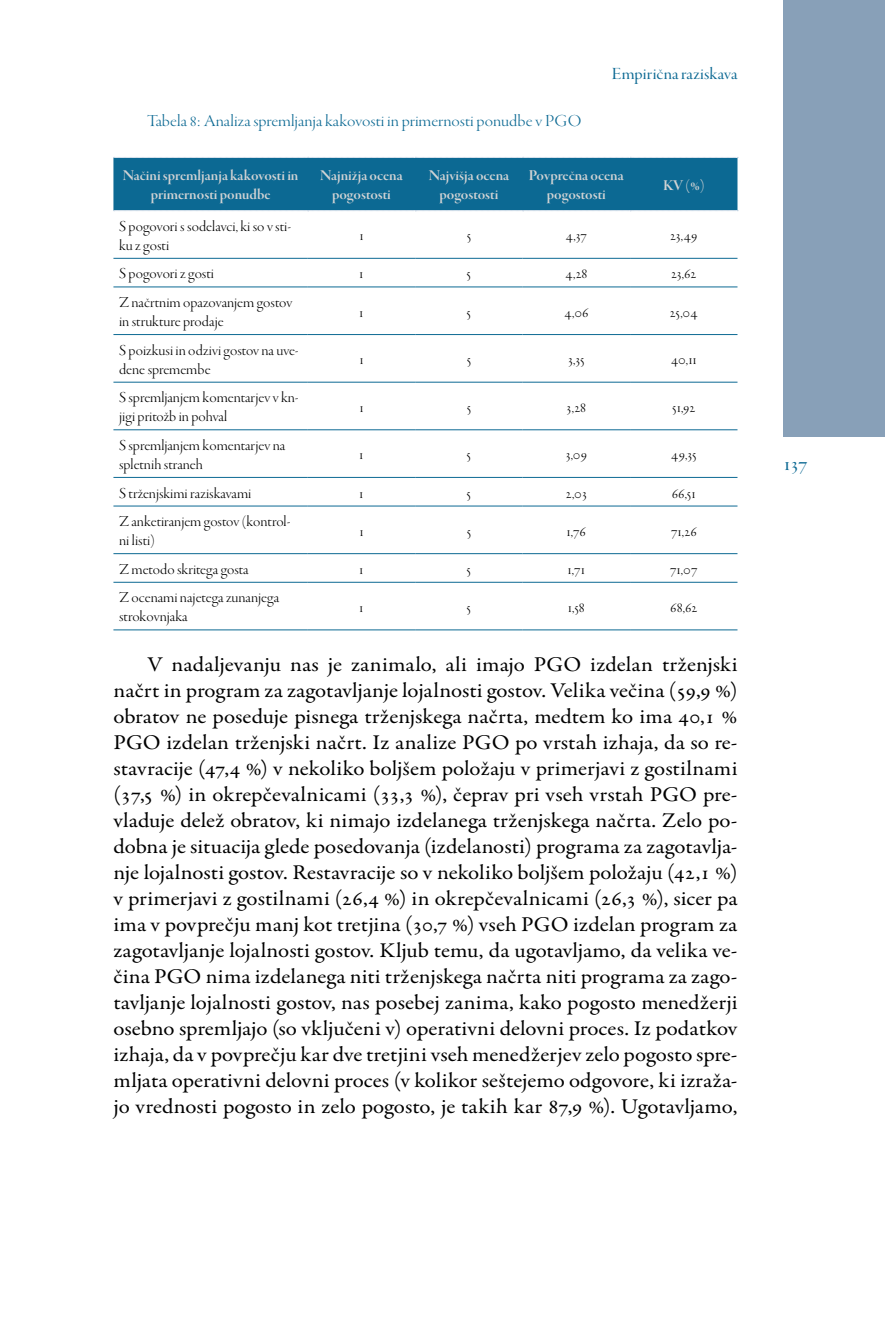
<style>
.page{position:relative;width:885px;height:1327px;background:#fff}
.page>*{position:absolute;margin:0;border:0;box-sizing:border-box;transform-origin:0 0}
.t1{font:21.6px "Garamond Premr Pro Disp";color:#0c6993;scale:1.06 1}
.t2{font:21.2px/26px "Garamond Premr Pro";color:#000;text-align:justify;scale:1.08 1}
.t3{font:17.6px "Garamond Premr Pro Disp";letter-spacing:.01em;color:#0c6993;scale:1.06 1}
.t4{font:17.2px "Garamond Premr Pro Lt Disp";color:#0c6993;scale:1.08 1}
.t5{font:15.6px/19px "Garamond Premr Pro Lt Disp";color:#000;scale:1.04 1}
.t6{font:15.6px/19px "Garamond Premr Pro Smbd Disp";color:#d1d3d4;text-align:center;scale:1.04 1}
</style>
<div class="page">
<div style="left:782px;top:0;width:102px;height:437px;background:#88a0b8"></div>
<hr style="left:113px;top:258px;width:195px;height:1px;background:#0c6993">
<hr style="left:308px;top:258px;width:107px;height:1px;background:#0c6993">
<hr style="left:415px;top:258px;width:107px;height:1px;background:#0c6993">
<hr style="left:522px;top:258px;width:108px;height:1px;background:#0c6993">
<hr style="left:630px;top:258px;width:107px;height:1px;background:#0c6993">
<hr style="left:113px;top:287px;width:195px;height:1px;background:#0c6993">
<hr style="left:308px;top:287px;width:107px;height:1px;background:#0c6993">
<hr style="left:415px;top:287px;width:107px;height:1px;background:#0c6993">
<hr style="left:522px;top:287px;width:108px;height:1px;background:#0c6993">
<hr style="left:630px;top:287px;width:107px;height:1px;background:#0c6993">
<hr style="left:113px;top:334px;width:195px;height:1px;background:#0c6993">
<hr style="left:308px;top:334px;width:107px;height:1px;background:#0c6993">
<hr style="left:415px;top:334px;width:107px;height:1px;background:#0c6993">
<hr style="left:522px;top:334px;width:108px;height:1px;background:#0c6993">
<hr style="left:630px;top:334px;width:107px;height:1px;background:#0c6993">
<hr style="left:113px;top:382px;width:195px;height:1px;background:#0c6993">
<hr style="left:308px;top:382px;width:107px;height:1px;background:#0c6993">
<hr style="left:415px;top:382px;width:107px;height:1px;background:#0c6993">
<hr style="left:522px;top:382px;width:108px;height:1px;background:#0c6993">
<hr style="left:630px;top:382px;width:107px;height:1px;background:#0c6993">
<hr style="left:113px;top:429px;width:195px;height:1px;background:#0c6993">
<hr style="left:308px;top:429px;width:107px;height:1px;background:#0c6993">
<hr style="left:415px;top:429px;width:107px;height:1px;background:#0c6993">
<hr style="left:522px;top:429px;width:108px;height:1px;background:#0c6993">
<hr style="left:630px;top:429px;width:107px;height:1px;background:#0c6993">
<hr style="left:113px;top:477px;width:195px;height:1px;background:#0c6993">
<hr style="left:308px;top:477px;width:107px;height:1px;background:#0c6993">
<hr style="left:415px;top:477px;width:107px;height:1px;background:#0c6993">
<hr style="left:522px;top:477px;width:108px;height:1px;background:#0c6993">
<hr style="left:630px;top:477px;width:107px;height:1px;background:#0c6993">
<hr style="left:113px;top:506px;width:195px;height:1px;background:#0c6993">
<hr style="left:308px;top:506px;width:107px;height:1px;background:#0c6993">
<hr style="left:415px;top:506px;width:107px;height:1px;background:#0c6993">
<hr style="left:522px;top:506px;width:108px;height:1px;background:#0c6993">
<hr style="left:630px;top:506px;width:107px;height:1px;background:#0c6993">
<hr style="left:113px;top:553px;width:195px;height:1px;background:#0c6993">
<hr style="left:308px;top:553px;width:107px;height:1px;background:#0c6993">
<hr style="left:415px;top:553px;width:107px;height:1px;background:#0c6993">
<hr style="left:522px;top:553px;width:108px;height:1px;background:#0c6993">
<hr style="left:630px;top:553px;width:107px;height:1px;background:#0c6993">
<hr style="left:113px;top:582px;width:195px;height:1px;background:#0c6993">
<hr style="left:308px;top:582px;width:107px;height:1px;background:#0c6993">
<hr style="left:415px;top:582px;width:107px;height:1px;background:#0c6993">
<hr style="left:522px;top:582px;width:108px;height:1px;background:#0c6993">
<hr style="left:630px;top:582px;width:107px;height:1px;background:#0c6993">
<hr style="left:113px;top:629px;width:195px;height:1px;background:#0c6993">
<hr style="left:308px;top:629px;width:107px;height:1px;background:#0c6993">
<hr style="left:415px;top:629px;width:107px;height:1px;background:#0c6993">
<hr style="left:522px;top:629px;width:108px;height:1px;background:#0c6993">
<hr style="left:630px;top:629px;width:107px;height:1px;background:#0c6993">
<div style="left:113px;top:157px;width:625px;height:54px;background:#0c6993"></div>
<p class="t3" style="left:612px;top:64px;width:120px">Empirična raziskava</p>
<p class="t4" style="left:147px;top:112px;width:403px">Tabela 8: Analiza spremljanja kakovosti in primernosti ponudbe v PGO</p>
<p class="t6" style="left:123px;top:167px;width:170px">Načini spremljanja kakovosti in primernosti ponudbe</p>
<p class="t6" style="left:320px;top:167px;width:81px">Najnižja ocena pogostosti</p>
<p class="t6" style="left:428px;top:167px;width:79px">Najvišja ocena pogostosti</p>
<p class="t6" style="left:529px;top:167px;width:93px">Povprečna ocena pogostosti</p>
<p class="t6" style="left:663px;top:176px;width:41px">KV (%)</p>
<p class="t5" style="left:119px;top:217px;width:167px">S pogovori s sodelavci, ki so v sti&shy;ku z gosti</p>
<p class="t5" style="left:359px;top:227px;width:6px">1</p>
<p class="t5" style="left:466px;top:227px;width:6px">5</p>
<p class="t5" style="left:565px;top:227px;width:22px">4,37</p>
<p class="t5" style="left:670px;top:227px;width:28px">23,49</p>
<p class="t5" style="left:119px;top:265px;width:93px">S pogovori z gosti</p>
<p class="t5" style="left:359px;top:265px;width:6px">1</p>
<p class="t5" style="left:466px;top:265px;width:6px">5</p>
<p class="t5" style="left:565px;top:265px;width:23px">4,28</p>
<p class="t5" style="left:671px;top:265px;width:26px">23,62</p>
<p class="t5" style="left:119px;top:293px;width:168px">Z načrtnim opazovanjem gostov in strukture prodaje</p>
<p class="t5" style="left:359px;top:303px;width:6px">1</p>
<p class="t5" style="left:466px;top:303px;width:6px">5</p>
<p class="t5" style="left:564px;top:303px;width:25px">4,06</p>
<p class="t5" style="left:669px;top:303px;width:28px">25,04</p>
<p class="t5" style="left:119px;top:341px;width:174px">S poizkusi in odzivi gostov na uve&shy;dene spremembe</p>
<p class="t5" style="left:119px;top:388px;width:174px">S spremljanjem komentarjev v kn&shy;jigi pritožb in pohval</p>
<p class="t5" style="left:119px;top:436px;width:161px">S spremljanjem komentarjev na spletnih straneh</p>
<p class="t5" style="left:359px;top:350px;width:6px">1</p>
<p class="t5" style="left:466px;top:350px;width:6px">5</p>
<p class="t5" style="left:568px;top:350px;width:17px">3,35</p>
<p class="t5" style="left:670px;top:350px;width:27px">40,11</p>
<p class="t5" style="left:359px;top:398px;width:6px">1</p>
<p class="t5" style="left:466px;top:398px;width:6px">5</p>
<p class="t5" style="left:566px;top:398px;width:20px">3,28</p>
<p class="t5" style="left:672px;top:398px;width:24px">51,92</p>
<p class="t5" style="left:359px;top:446px;width:6px">1</p>
<p class="t5" style="left:466px;top:446px;width:6px">5</p>
<p class="t5" style="left:565px;top:446px;width:22px">3,09</p>
<p class="t5" style="left:671px;top:446px;width:26px">49,35</p>
<p class="t5" style="left:119px;top:484px;width:129px">S trženjskimi raziskavami</p>
<p class="t5" style="left:359px;top:484px;width:6px">1</p>
<p class="t5" style="left:466px;top:484px;width:6px">5</p>
<p class="t5" style="left:565px;top:484px;width:22px">2,03</p>
<p class="t5" style="left:671px;top:484px;width:25px">66,51</p>
<p class="t5" style="left:119px;top:512px;width:166px">Z anketiranjem gostov (kontrol&shy;ni listi)</p>
<p class="t5" style="left:359px;top:522px;width:6px">1</p>
<p class="t5" style="left:466px;top:522px;width:6px">5</p>
<p class="t5" style="left:566px;top:522px;width:20px">1,76</p>
<p class="t5" style="left:670px;top:522px;width:27px">71,26</p>
<p class="t5" style="left:119px;top:560px;width:126px">Z metodo skritega gosta</p>
<p class="t5" style="left:359px;top:560px;width:6px">1</p>
<p class="t5" style="left:466px;top:560px;width:6px">5</p>
<p class="t5" style="left:567px;top:560px;width:18px">1,71</p>
<p class="t5" style="left:669px;top:560px;width:28px">71,07</p>
<p class="t5" style="left:119px;top:588px;width:155px">Z ocenami najetega zunanjega strokovnjaka</p>
<p class="t5" style="left:359px;top:598px;width:6px">1</p>
<p class="t5" style="left:466px;top:598px;width:6px">5</p>
<p class="t5" style="left:567px;top:598px;width:18px">1,58</p>
<p class="t5" style="left:670px;top:598px;width:27px">68,62</p>
<p class="t2" style="left:113px;top:651px;width:579px;text-indent:34px">V nadaljevanju nas je zanimalo, ali imajo PGO izdelan trženjski načrt in program za zagotavljanje lojalnosti gostov. Velika večina (59,9 %) obratov ne poseduje pisnega trženjskega načrta, medtem ko ima 40,1 % PGO izdelan trženjski načrt. Iz analize PGO po vrstah izhaja, da so re&shy;stavracije (47,4 %) v nekoliko boljšem položaju v primerjavi z gostilnami (37,5 %) in okrepčevalnicami (33,3 %), čeprav pri vseh vrstah PGO pre&shy;vladuje delež obratov, ki nimajo izdelanega trženjskega načrta. Zelo po&shy;dobna je situacija glede posedovanja (izdelanosti) programa za zagotavlja&shy;nje lojalnosti gostov. Restavracije so v nekoliko boljšem položaju (42,1 %) v primerjavi z gostilnami (26,4 %) in okrepčevalnicami (26,3 %), sicer pa ima v povprečju manj kot tretjina (30,7 %) vseh PGO izdelan program za zagotavljanje lojalnosti gostov. Kljub temu, da ugotavljamo, da velika ve&shy;čina PGO nima izdelanega niti trženjskega načrta niti programa za zago&shy;tavljanje lojalnosti gostov, nas posebej zanima, kako pogosto menedžerji osebno spremljajo (so vključeni v) operativni delovni proces. Iz podatkov izhaja, da v povprečju kar dve tretjini vseh menedžerjev zelo pogosto spre&shy;mljata operativni delovni proces (v kolikor seštejemo odgovore, ki izraža&shy;jo vrednosti pogosto in zelo pogosto, je takih kar 87,9 %). Ugotavljamo,</p>
<p class="t1" style="left:782px;top:451px;width:25px">137</p>
</div>
